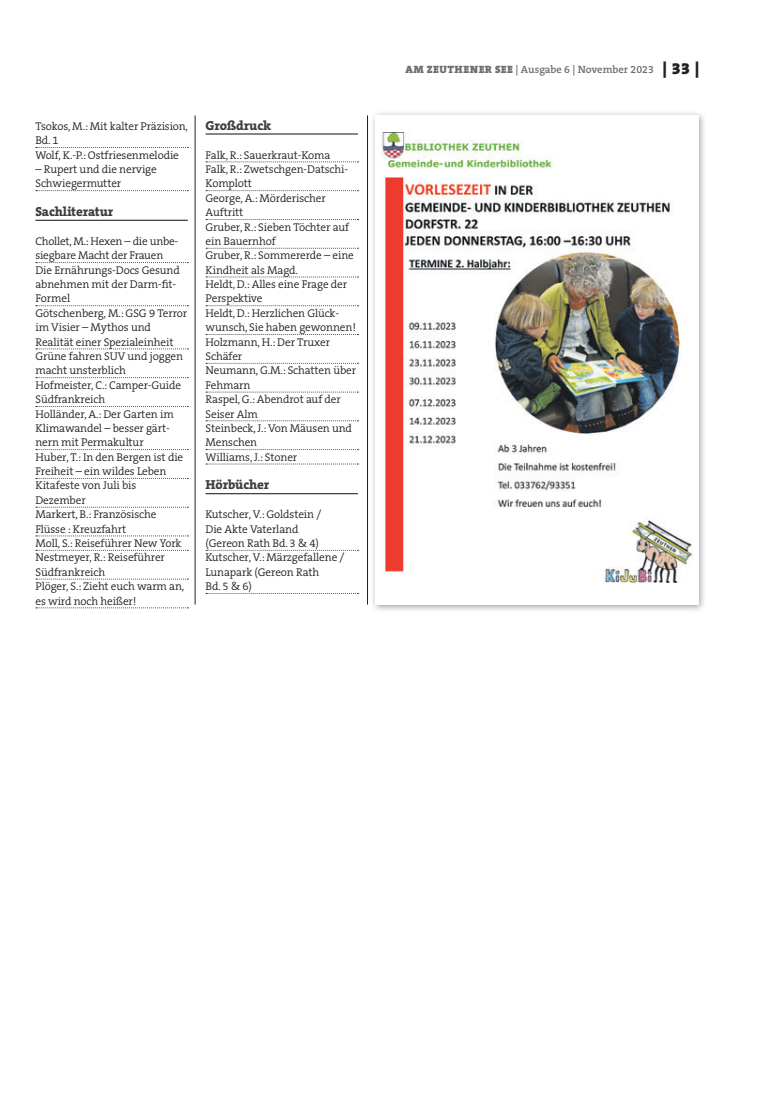
<style>
.page{position:relative;width:762px;height:1117px;background:#fff}
.page>*{position:absolute;margin:0;border:0;box-sizing:border-box;transform-origin:0 0}
.ZÜ{font:800 13.12px "The Serif B W8";letter-spacing:-.01em;color:#3e3e3f}
.FT{font:300 11.25px/14.4px "The Serif B W4";letter-spacing:-.01em;color:#231f20}
.t1{font:600 10.62px "The Serif B W6";color:#6c6d70}
.s1{font-family:"The Serif B W9";font-weight:900}
.s2{font-family:"The Serif B W9";font-weight:900;font-size:16.25px;color:#231f20}
</style>
<div class="page">
<svg style="left:36px;top:147px;width:152px;height:1px"></svg>
<svg style="left:36px;top:190px;width:152px;height:1px"></svg>
<hr style="left:35px;top:220px;width:153px;height:1px;background:#3e3e3f">
<svg style="left:36px;top:262px;width:152px;height:1px"></svg>
<svg style="left:36px;top:305px;width:152px;height:1px"></svg>
<svg style="left:36px;top:348px;width:152px;height:1px"></svg>
<svg style="left:36px;top:377px;width:152px;height:1px"></svg>
<svg style="left:36px;top:406px;width:152px;height:1px"></svg>
<svg style="left:36px;top:449px;width:152px;height:1px"></svg>
<svg style="left:36px;top:478px;width:152px;height:1px"></svg>
<svg style="left:36px;top:506px;width:152px;height:1px"></svg>
<svg style="left:36px;top:535px;width:152px;height:1px"></svg>
<svg style="left:36px;top:549px;width:152px;height:1px"></svg>
<svg style="left:36px;top:578px;width:152px;height:1px"></svg>
<svg style="left:36px;top:607px;width:152px;height:1px"></svg>
<hr style="left:206px;top:133px;width:152px;height:2px;background:#3e3e3f">
<svg style="left:206px;top:161px;width:152px;height:1px"></svg>
<svg style="left:206px;top:190px;width:152px;height:1px"></svg>
<svg style="left:206px;top:219px;width:152px;height:1px"></svg>
<svg style="left:206px;top:248px;width:152px;height:1px"></svg>
<svg style="left:206px;top:276px;width:152px;height:1px"></svg>
<svg style="left:206px;top:305px;width:152px;height:1px"></svg>
<svg style="left:206px;top:334px;width:152px;height:1px"></svg>
<svg style="left:206px;top:363px;width:152px;height:1px"></svg>
<svg style="left:206px;top:391px;width:152px;height:1px"></svg>
<svg style="left:206px;top:420px;width:152px;height:1px"></svg>
<svg style="left:206px;top:449px;width:152px;height:1px"></svg>
<svg style="left:206px;top:463px;width:152px;height:1px"></svg>
<hr style="left:206px;top:493px;width:152px;height:1px;background:#3e3e3f">
<svg style="left:206px;top:549px;width:152px;height:1px"></svg>
<svg style="left:206px;top:593px;width:152px;height:1px"></svg>
<hr style="left:195px;top:115px;width:1px;height:489px;background:#231f20">
<hr style="left:367px;top:115px;width:1px;height:489px;background:#231f20">
<div style="left:369px;top:110px;width:337px;height:502px;background:#231f20;opacity:.45"></div>
<div style="left:375px;top:115px;width:323px;height:489px;background:#fff"></div>
<img style="left:381px;top:132px;width:313px;height:450px">
<p class="FT" style="left:35px;top:119px;width:154px">Tsokos, M.: Mit kalter Präzision,<br>Bd. 1</p>
<p class="FT" style="left:35px;top:148px;width:145px">Wolf, K.-P.: Ostfriesenmelodie</p>
<p class="FT" style="left:35px;top:162px;width:123px">– Rupert und die nervige<br>Schwiegermutter</p>
<p class="ZÜ" style="left:35px;top:203px;width:79px">Sachliteratur</p>
<p class="FT" style="left:35px;top:234px;width:144px">Chollet, M.: Hexen – die unbe&shy;siegbare Macht der Frauen</p>
<p class="FT" style="left:35px;top:263px;width:146px">Die Ernährungs-Docs Gesund abnehmen mit der Darm-fit-<br>Formel</p>
<p class="FT" style="left:35px;top:306px;width:153px">Götschenberg, M.: GSG 9 Terror im Visier – Mythos und<br>Realität einer Spezialeinheit</p>
<p class="FT" style="left:35px;top:349px;width:149px">Grüne fahren SUV und joggen macht unsterblich</p>
<p class="FT" style="left:35px;top:378px;width:147px">Hofmeister, C.: Camper-Guide<br>Südfrankreich</p>
<p class="FT" style="left:35px;top:406px;width:140px">Holländer, A.: Der Garten im<br>Klimawandel – besser gärt&shy;nern mit Permakultur</p>
<p class="FT" style="left:35px;top:449px;width:149px">Huber, T.: In den Bergen ist die<br>Freiheit – ein wildes Leben</p>
<p class="FT" style="left:35px;top:478px;width:102px">Kitafeste von Juli bis<br>Dezember</p>
<p class="FT" style="left:35px;top:507px;width:123px">Markert, B.: Französische<br>Flüsse : Kreuzfahrt</p>
<p class="FT" style="left:35px;top:536px;width:148px">Moll, S.: Reiseführer New York</p>
<p class="FT" style="left:35px;top:550px;width:131px">Nestmeyer, R.: Reiseführer<br>Südfrankreich</p>
<p class="FT" style="left:35px;top:579px;width:150px">Plöger, S.: Zieht euch warm an, es wird noch heißer!</p>
<p class="ZÜ" style="left:206px;top:116px;width:67px">Großdruck</p>
<p class="FT" style="left:206px;top:148px;width:126px">Falk, R.: Sauerkraut-Koma</p>
<p class="FT" style="left:206px;top:162px;width:144px">Falk, R.: Zwetschgen-Datschi-<br>Komplott</p>
<p class="FT" style="left:206px;top:191px;width:122px">George, A.: Mörderischer<br>Auftritt</p>
<p class="FT" style="left:206px;top:219px;width:145px">Gruber, R.: Sieben Töchter auf ein Bauernhof</p>
<p class="FT" style="left:206px;top:248px;width:150px">Gruber, R.: Sommererde – eine<br>Kindheit als Magd.</p>
<p class="FT" style="left:206px;top:277px;width:143px">Heldt, D.: Alles eine Frage der<br>Perspektive</p>
<p class="FT" style="left:206px;top:306px;width:152px">Heldt, D.: Herzlichen Glück&shy;wunsch, Sie haben gewonnen!</p>
<p class="FT" style="left:206px;top:334px;width:126px">Holzmann, H.: Der Truxer<br>Schäfer</p>
<p class="FT" style="left:206px;top:363px;width:152px">Neumann, G.M.: Schatten über<br>Fehmarn</p>
<p class="FT" style="left:206px;top:392px;width:137px">Raspel, G.: Abendrot auf der<br>Seiser Alm</p>
<p class="FT" style="left:206px;top:421px;width:148px">Steinbeck, J.: Von Mäusen und<br>Menschen</p>
<p class="FT" style="left:206px;top:449px;width:93px">Williams, J.: Stoner</p>
<p class="ZÜ" style="left:206px;top:476px;width:65px">Hörbücher</p>
<p class="FT" style="left:206px;top:507px;width:117px">Kutscher, V.: Goldstein /<br>Die Akte Vaterland (Gereon Rath Bd. 3 &amp; 4)</p>
<p class="FT" style="left:206px;top:550px;width:140px">Kutscher, V.: Märzgefallene /<br>Lunapark (Gereon Rath<br>Bd. 5 &amp; 6)</p>
<p class="t1" style="left:405px;top:63px;width:295px"><span class="s1">AM ZEUTHENER SEE</span> | Ausgabe 6 | November 2023 <span class="s2">| 33 |</span></p>
</div>
